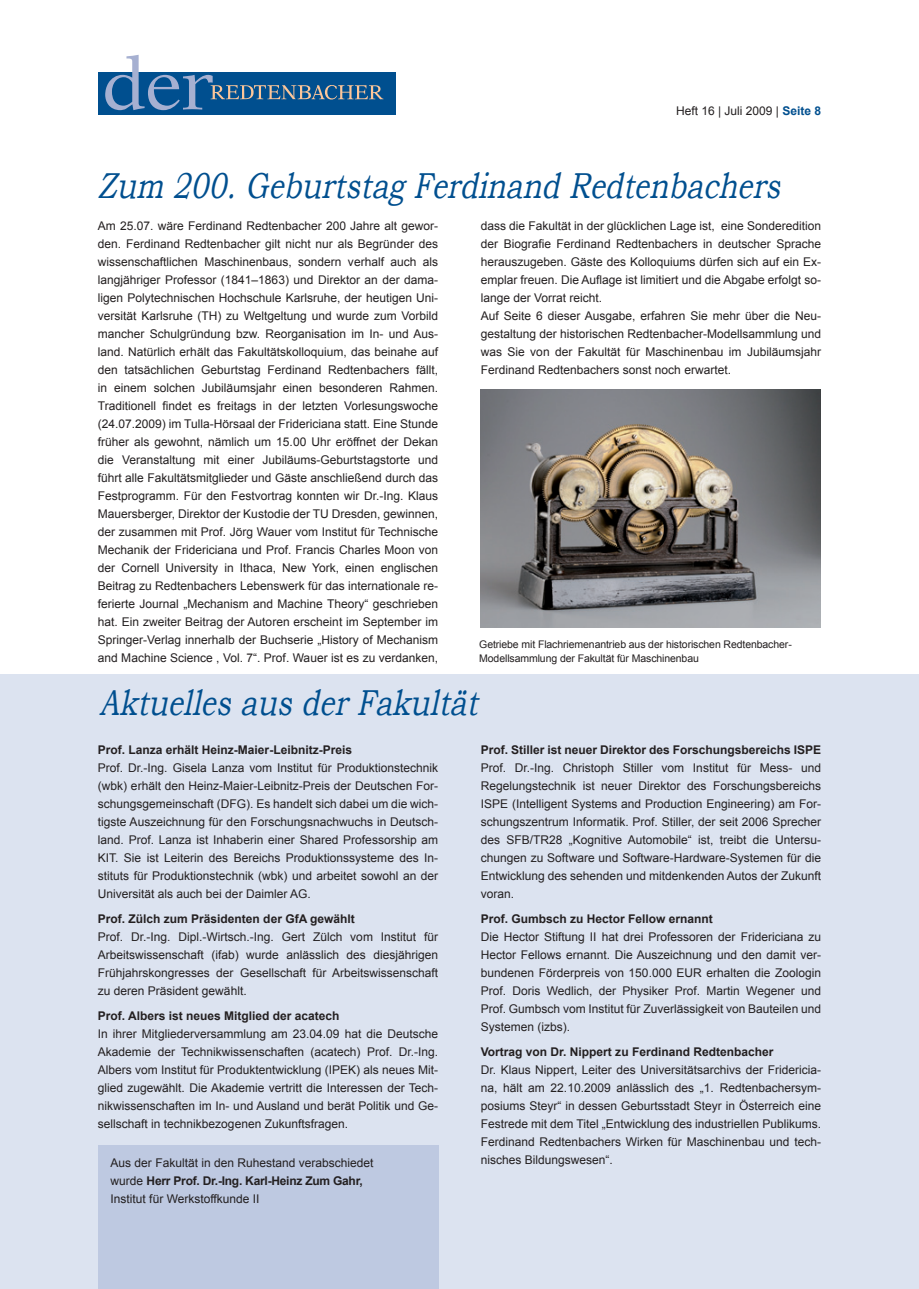
<style>
.page{position:relative;width:919px;height:1289px;background:#fff}
.page>*{position:absolute;margin:0;border:0;box-sizing:border-box;transform-origin:0 0}
.t1{font:italic 36px "Bookman Old Style";color:#004f8f;scale:.79 1}
.t2{font:12px/18px "Arial";color:#231f20;text-align:justify}
.t3{font:700 12px "Arial";color:#231f20}
.t4{font:10.5px/13.5px "Arial";letter-spacing:-.01em;color:#231f20}
.s1{font-weight:700;color:#004f8f}
.s2{font-weight:700}
</style>
<div class="page">
<div style="left:98px;top:72px;width:297px;height:43px;background:#004f8f"></div>
<svg style="left:105px;top:55px;width:278px;height:55px"></svg>
<img style="left:480px;top:389px;width:340px;height:238px">
<div style="left:0;top:675px;width:918px;height:613px;background:#dce3f0"></div>
<div style="left:98px;top:1145px;width:340px;height:143px;background:#bec9e1"></div>
<p class="t2" style="left:676px;top:102px;width:146px">Heft 16 | Juli 2009 | <span class="s1">Seite 8</span></p>
<h1 class="t1" style="left:98px;top:162px;width:877px">Zum 200.GeburtstagFerdinandRedtenbachers</h1>
<p class="t2" style="left:98px;top:217px;width:342px">Am 25.07. wäre Ferdinand Redtenbacher 200 Jahre alt gewor&shy;den. Ferdinand Redtenbacher gilt nicht nur als Begründer des wissenschaftlichen Maschinenbaus, sondern verhalf auch als langjähriger Professor (1841–1863) und Direktor an der dama&shy;ligen Polytechnischen Hochschule Karlsruhe, der heutigen Uni&shy;versität Karlsruhe (TH) zu Weltgeltung und wurde zum Vorbild mancher Schulgründung bzw. Reorganisation im In- und Aus&shy;land. Natürlich erhält das Fakultätskolloquium, das beinahe auf den tatsächlichen Geburtstag Ferdinand Redtenbachers fällt, in einem solchen Jubiläumsjahr einen besonderen Rahmen.<br>Traditionell findet es freitags in der letzten Vorlesungswoche (24.07.2009) im Tulla-Hörsaal der Fridericiana statt. Eine Stunde früher als gewohnt, nämlich um 15.00 Uhr eröffnet der Dekan die Veranstaltung mit einer Jubiläums-Geburtstagstorte und führt alle Fakultätsmitglieder und Gäste anschließend durch das Festprogramm. Für den Festvortrag konnten wir Dr.-Ing. Klaus Mauersberger, Direktor der Kustodie der TU Dresden, gewinnen, der zusammen mit Prof. Jörg Wauer vom Institut für Technische Mechanik der Fridericiana und Prof. Francis Charles Moon von der Cornell University in Ithaca, New York, einen englischen Beitrag zu Redtenbachers Lebenswerk für das internationale re&shy;ferierte Journal „Mechanism and Machine Theory“ geschrieben hat. Ein zweiter Beitrag der Autoren erscheint im September im Springer-Verlag innerhalb der Buchserie „History of Mechanism and Machine Science , Vol. 7“. Prof. Wauer ist es zu verdanken,</p>
<p class="t2" style="left:480px;top:217px;width:342px;text-align:left">dass die Fakultät in der glücklichen Lage ist, eine Sonderedition der Biografie Ferdinand Redtenbachers in deutscher Sprache herauszugeben. Gäste des Kolloquiums dürfen sich auf ein Ex&shy;emplar freuen. Die Auflage ist limitiert und die Abgabe erfolgt so&shy;lange der Vorrat reicht.<br>Auf Seite 6 dieser Ausgabe, erfahren Sie mehr über die Neu&shy;gestaltung der historischen Redtenbacher-Modellsammlung und was Sie von der Fakultät für Maschinenbau im Jubiläumsjahr Ferdinand Redtenbachers sonst noch erwartet.</p>
<p class="t4" style="left:479px;top:638px;width:314px">Getriebe mit Flachriemenantrieb aus der historischen Redtenbacher-<br>Modellsammlung der Fakultät für Maschinenbau</p>
<h1 class="t1" style="left:99px;top:679px;width:492px">AktuellesausderFakultät</h1>
<p class="t3" style="left:480px;top:741px;width:342px">Prof. Stiller ist neuer Direktor des Forschungsbereichs ISPE</p>
<p class="t2" style="left:480px;top:758px;width:342px">Prof. Dr.-Ing. Christoph Stiller vom Institut für Mess- und Regelungstechnik ist neuer Direktor des Forschungsbereichs ISPE (Intelligent Systems and Production Engineering) am For&shy;schungszentrum Informatik. Prof. Stiller, der seit 2006 Sprecher des SFB/TR28 „Kognitive Automobile“ ist, treibt die Untersu&shy;chungen zu Software und Software-Hardware-Systemen für die Entwicklung des sehenden und mitdenkenden Autos der Zukunft voran.</p>
<p class="t3" style="left:480px;top:910px;width:234px">Prof. Gumbsch zu Hector Fellow ernannt</p>
<p class="t2" style="left:480px;top:927px;width:342px">Die Hector Stiftung II hat drei Professoren der Fridericiana zu Hector Fellows ernannt. Die Auszeichnung und den damit ver&shy;bundenen Förderpreis von 150.000 EUR erhalten die Zoologin Prof. Doris Wedlich, der Physiker Prof. Martin Wegener und Prof. Gumbsch vom Institut für Zuverlässigkeit von Bauteilen und Systemen (izbs).</p>
<p class="t3" style="left:480px;top:1043px;width:294px">Vortrag von Dr. Nippert zu Ferdinand Redtenbacher</p>
<p class="t2" style="left:480px;top:1060px;width:342px">Dr. Klaus Nippert, Leiter des Universitätsarchivs der Fridericia&shy;na, hält am 22.10.2009 anlässlich des „1. Redtenbachersym&shy;posiums Steyr“ in dessen Geburtsstadt Steyr in Österreich eine Festrede mit dem Titel „Entwicklung des industriellen Publikums.<br>Ferdinand Redtenbachers Wirken für Maschinenbau und tech&shy;nisches Bildungswesen“.</p>
<p class="t3" style="left:98px;top:741px;width:256px">Prof. Lanza erhält Heinz-Maier-Leibnitz-Preis</p>
<p class="t2" style="left:98px;top:758px;width:342px">Prof. Dr.-Ing. Gisela Lanza vom Institut für Produktionstechnik (wbk) erhält den Heinz-Maier-Leibnitz-Preis der Deutschen For&shy;schungsgemeinschaft (DFG). Es handelt sich dabei um die wich&shy;tigste Auszeichnung für den Forschungsnachwuchs in Deutsch&shy;land. Prof. Lanza ist Inhaberin einer Shared Professorship am KIT. Sie ist Leiterin des Bereichs Produktionssysteme des In&shy;stituts für Produktionstechnik (wbk) und arbeitet sowohl an der Universität als auch bei der Daimler AG.</p>
<p class="t3" style="left:98px;top:910px;width:258px">Prof. Zülch zum Präsidenten der GfA gewählt</p>
<p class="t2" style="left:98px;top:927px;width:342px">Prof. Dr.-Ing. Dipl.-Wirtsch.-Ing. Gert Zülch vom Institut für Arbeitswissenschaft (ifab) wurde anlässlich des diesjährigen Frühjahrskongresses der Gesellschaft für Arbeitswissenschaft zu deren Präsident gewählt.</p>
<p class="t3" style="left:98px;top:1007px;width:243px">Prof. Albers ist neues Mitglied der acatech</p>
<p class="t2" style="left:98px;top:1024px;width:342px">In ihrer Mitgliederversammlung am 23.04.09 hat die Deutsche Akademie der Technikwissenschaften (acatech) Prof. Dr.-Ing.<br>Albers vom Institut für Produktentwicklung (IPEK) als neues Mit&shy;glied zugewählt. Die Akademie vertritt die Interessen der Tech&shy;nikwissenschaften im In- und Ausland und berät Politik und Ge&shy;sellschaft in technikbezogenen Zukunftsfragen.</p>
<p class="t2" style="left:111px;top:1154px;width:264px;text-align:left">Aus der Fakultät in den Ruhestand verabschiedet wurde <span class="s2">Herr Prof. Dr.-Ing. Karl-Heinz Zum Gahr,<br></span>Institut für Werkstoffkunde II</p>
</div>
